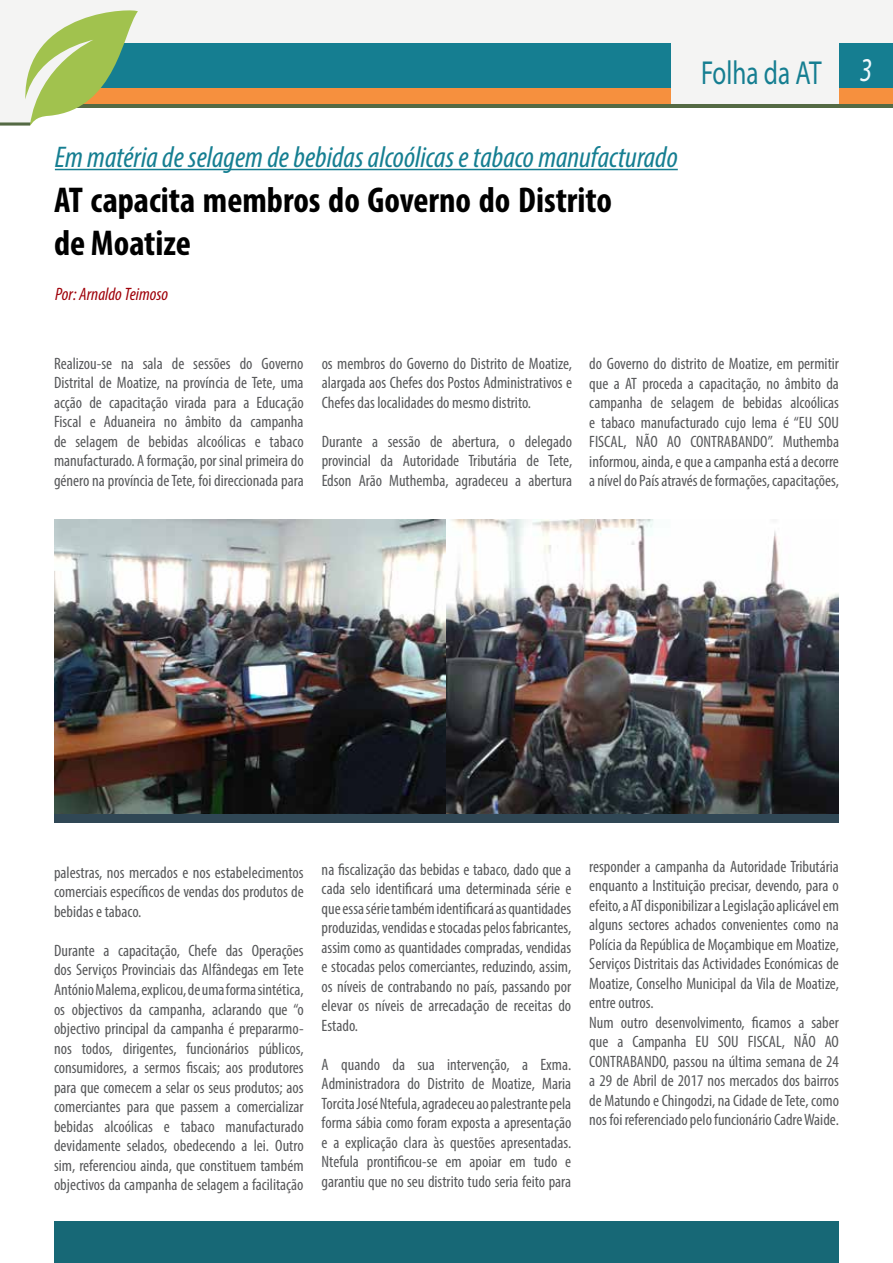
<style>
.page{position:relative;width:893px;height:1263px;background:#fff}
.page>*{position:absolute;margin:0;border:0;box-sizing:border-box;transform-origin:0 0}
.t1{font:700 condensed 36px/43.2px "Myriad Pro";color:#000}
.t2{font:33.3px "Myriad Pro";color:#157e91;scale:.75 1}
.t3{font:italic condensed 30px "Myriad Pro";color:#157e91}
.t4{font:italic condensed 18px "Myriad Pro";color:#9f0009}
.t5{font:condensed 16.5px/19.5px "Myriad Pro";color:#58595b;text-align:justify}
.s1{font-style:italic;color:#f0f9fd}
</style>
<div class="page">
<div style="left:0;top:0;width:893px;height:108px;background:#f4f4f3"></div>
<div style="left:54px;top:1221px;width:785px;height:42px;background:#176876"></div>
<div style="left:99px;top:44px;width:572px;height:44px;background:#157e91"></div>
<div style="left:839px;top:44px;width:54px;height:44px;background:#157e91"></div>
<div style="left:77px;top:88px;width:594px;height:16px;background:#f6903e"></div>
<div style="left:839px;top:88px;width:54px;height:16px;background:#f6903e"></div>
<hr style="left:67px;top:104px;width:826px;height:3px;background:#546a44">
<svg style="left:0;top:8px;width:138px;height:118px"></svg>
<hr style="left:55px;top:169px;width:623px;height:1px;background:#157e91">
<img style="left:54px;top:520px;width:784px;height:294px">
<div style="left:54px;top:814px;width:784px;height:8px;background:#304755"></div>
<h3 class="t3" style="left:55px;top:138px;width:624px">Em matéria de selagem de bebidas alcoólicas e tabaco manufacturado</h3>
<h1 class="t1" style="left:54px;top:178px;width:559px">AT capacita membros do Governo do Distrito de Moatize</h1>
<p class="t4" style="left:55px;top:283px;width:114px">Por: Arnaldo Teimoso</p>
<h2 class="t2" style="left:701px;top:53px;width:230px">Folha da AT <span class="s1">3</span></h2>
<p class="t5" style="left:54px;top:353px;width:251px">Realizou-se na sala de sessões do Governo Distrital de Moatize, na província de Tete, uma acção de capacitação virada para a Educação Fiscal e Aduaneira no âmbito da campanha de selagem de bebidas alcoólicas e tabaco manufacturado. A formação, por sinal primeira do género na província de Tete, foi direccionada para</p>
<p class="t5" style="left:322px;top:353px;width:252px">os membros do Governo do Distrito de Moatize, alargada aos Chefes dos Postos Administrativos e Chefes das localidades do mesmo distrito.</p>
<p class="t5" style="left:322px;top:431px;width:252px">Durante a sessão de abertura, o delegado provincial da Autoridade Tributária de Tete, Edson Arão Muthemba, agradeceu a abertura</p>
<p class="t5" style="left:589px;top:354px;width:251px">do Governo do distrito de Moatize, em permitir que a AT proceda a capacitação, no âmbito da campanha de selagem de bebidas alcoólicas e tabaco manufacturado cujo lema é “EU SOU FISCAL, NÃO AO CONTRABANDO”. Muthemba informou, ainda, e que a campanha está a decorre a nível do País através de formações, capacitações,</p>
<p class="t5" style="left:54px;top:862px;width:251px">palestras, nos mercados e nos estabelecimentos comerciais específicos de vendas dos produtos de bebidas e tabaco.</p>
<p class="t5" style="left:54px;top:940px;width:251px">Durante a capacitação, Chefe das Operações dos Serviços Provinciais das Alfândegas em Tete António Malema, explicou, de uma forma sintética, os objectivos da campanha, aclarando que “o objectivo principal da campanha é prepararmo&shy;nos todos, dirigentes, funcionários públicos, consumidores, a sermos fiscais; aos produtores para que comecem a selar os seus produtos; aos comerciantes para que passem a comercializar bebidas alcoólicas e tabaco manufacturado devidamente selados, obedecendo a lei. Outro sim, referenciou ainda, que constituem também objectivos da campanha de selagem a facilitação</p>
<p class="t5" style="left:322px;top:859px;width:251px">na fiscalização das bebidas e tabaco, dado que a cada selo identificará uma determinada série e que essa série também identificará as quantidades produzidas, vendidas e stocadas pelos fabricantes, assim como as quantidades compradas, vendidas e stocadas pelos comerciantes, reduzindo, assim, os níveis de contrabando no país, passando por elevar os níveis de arrecadação de receitas do Estado.</p>
<p class="t5" style="left:322px;top:1054px;width:251px">A quando da sua intervenção, a Exma.<br>Administradora do Distrito de Moatize, Maria Torcita José Ntefula, agradeceu ao palestrante pela forma sábia como foram exposta a apresentação e a explicação clara às questões apresentadas.<br>Ntefula prontificou-se em apoiar em tudo e garantiu que no seu distrito tudo seria feito para</p>
<p class="t5" style="left:589px;top:856px;width:251px;text-align:left">responder a campanha da Autoridade Tributária enquanto a Instituição precisar, devendo, para o efeito, a AT disponibilizar a Legislação aplicável em alguns sectores achados convenientes como na Polícia da República de Moçambique em Moatize, Serviços Distritais das Actividades Económicas de Moatize, Conselho Municipal da Vila de Moatize, entre outros.<br>Num outro desenvolvimento, ficamos a saber que a Campanha EU SOU FISCAL, NÃO AO CONTRABANDO, passou na última semana de 24 a 29 de Abril de 2017 nos mercados dos bairros de Matundo e Chingodzi, na Cidade de Tete, como nos foi referenciado pelo funcionário Cadre Waide.</p>
</div>
